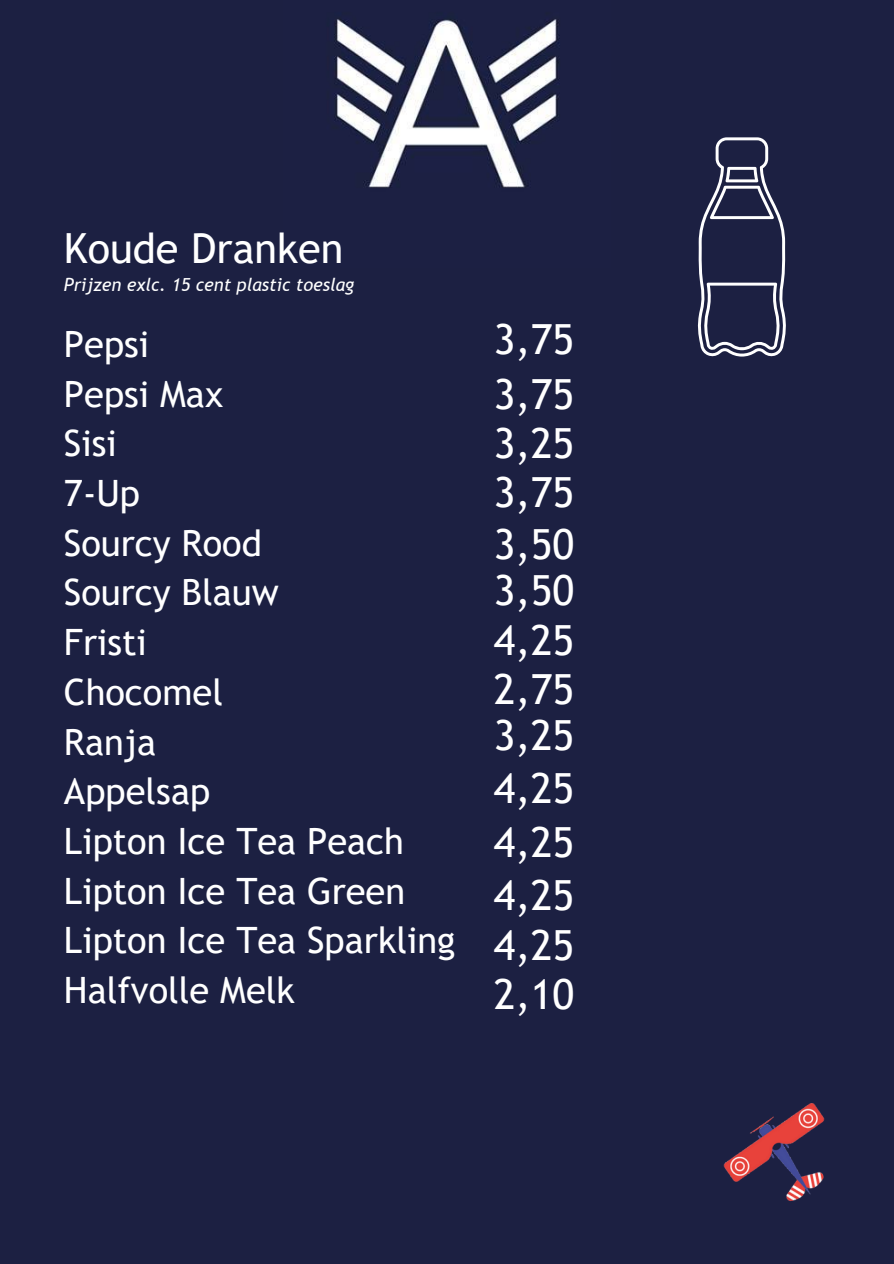
<style>
.page{position:relative;width:894px;height:1264px;background:#fff}
.page>*{position:absolute;margin:0;border:0;box-sizing:border-box;transform-origin:0 0}
.t1{font:41.55px "Trebuchet MS";color:#fff}
.t2{font:36.3px/49.7px "Trebuchet MS";color:#fff}
.t3{font:italic 18px "Trebuchet MS";color:#fff}
</style>
<div class="page">
<div style="left:0;top:0;width:893px;height:1263px;background:#1c2042"></div>
<svg style="left:697px;top:137px;width:89px;height:220px"></svg>
<img style="left:334px;top:19px;width:225px;height:169px">
<img style="left:723px;top:1103px;width:102px;height:98px">
<h1 class="t1" style="left:64px;top:224px;width:281px">Koude Dranken</h1>
<h1 class="t3" style="left:64px;top:274px;width:292px">Prijzen exlc. 15 cent plastic toeslag</h1>
<p class="t2" style="left:64px;top:319px;width:393px">Pepsi<br>Pepsi Max<br>Sisi<br>7-Up<br>Sourcy Rood<br>Sourcy Blauw<br>Fristi<br>Chocomel<br>Ranja<br>Appelsap<br>Lipton Ice Tea Peach<br>Lipton Ice Tea Green<br>Lipton Ice Tea Sparkling<br>Halfvolle Melk</p>
<h2 class="t1" style="left:493px;top:315px;width:82px">3,75</h2>
<h1 class="t1" style="left:493px;top:370px;width:82px">3,75</h1>
<h1 class="t1" style="left:493px;top:419px;width:82px">3,25</h1>
<h1 class="t1" style="left:493px;top:468px;width:82px">3,75</h1>
<h1 class="t1" style="left:493px;top:520px;width:82px">3,50</h1>
<h1 class="t1" style="left:493px;top:566px;width:82px">3,50</h1>
<h1 class="t1" style="left:493px;top:615px;width:82px">4,25</h1>
<h1 class="t1" style="left:493px;top:664px;width:82px">2,75</h1>
<h1 class="t1" style="left:493px;top:711px;width:82px">3,25</h1>
<h1 class="t1" style="left:493px;top:764px;width:82px">4,25</h1>
<h1 class="t1" style="left:493px;top:817px;width:82px">4,25</h1>
<h1 class="t1" style="left:493px;top:871px;width:82px">4,25</h1>
<h1 class="t1" style="left:493px;top:920px;width:82px">4,25</h1>
<h1 class="t1" style="left:493px;top:969px;width:82px">2,10</h1>
</div>
